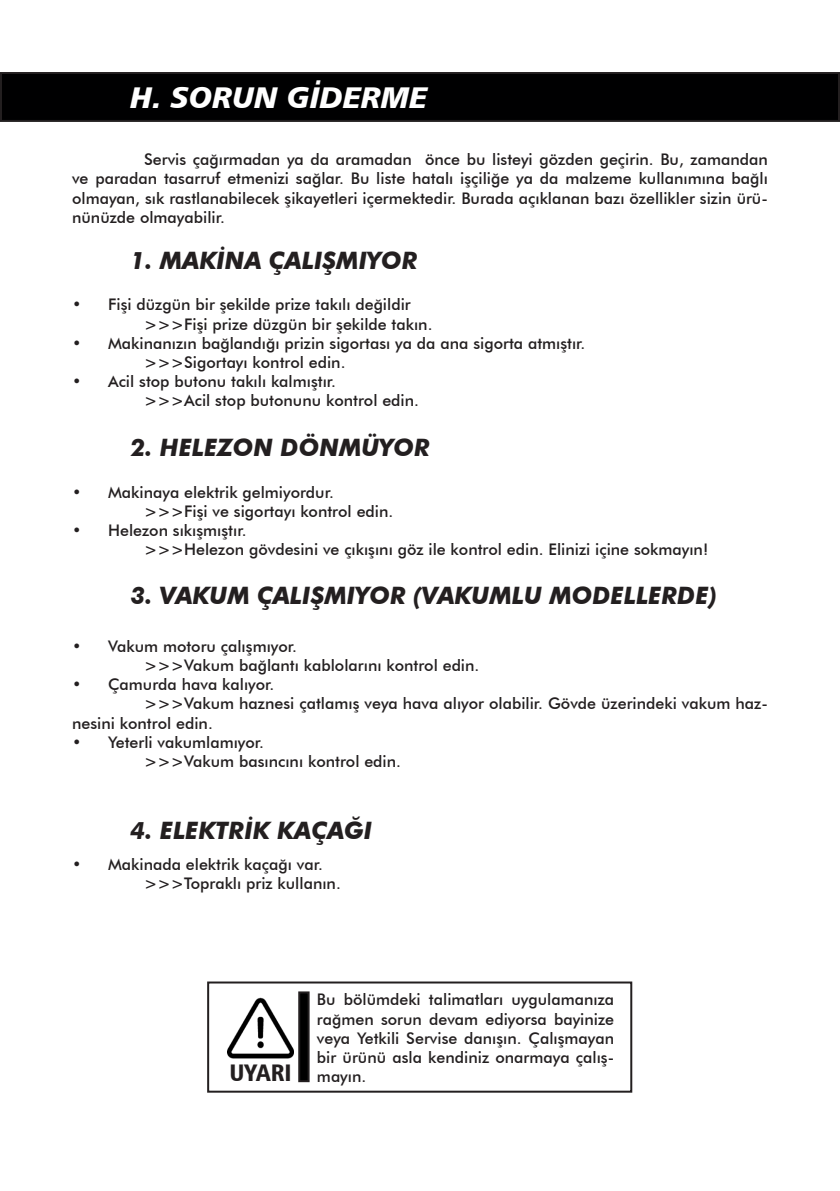
<style>
.page{position:relative;width:840px;height:1191px;background:#fff}
.page>*{position:absolute;margin:0;border:0;box-sizing:border-box;transform-origin:0 0}
.t1{font:30px "Humanist 777 BT Black Italic B";color:#fff}
.t2{font:italic 700 24px "Futura BT";color:#231f20}
.t3{font:24px "Humanist 777 BT Black Condensed B";color:#231f20}
.t4{font:500 16px/19.2px "Futura BT";color:#231f20;text-align:justify}
</style>
<div class="page">
<div style="left:1px;top:73px;width:837px;height:48px;background:#000001"></div>
<div style="left:0;top:72px;width:839px;height:50px;border:2px solid #231f20"></div>
<div style="left:299px;top:992px;width:9px;height:89px;background:#000"></div>
<div style="left:298px;top:991px;width:11px;height:91px;border:2px solid #231f20"></div>
<img style="left:227px;top:997px;width:66px;height:62px">
<div style="left:207px;top:981px;width:425px;height:111px;border:2px solid #231f20"></div>
<p class="t1" style="left:130px;top:78px;width:298px">H. SORUN GİDERME</p>
<p class="t4" style="left:72px;top:150px;width:697px;text-indent:72px">Servis çağırmadan ya da aramadan önce bu listeyi gözden geçirin. Bu, zamandan ve paradan tasarruf etmenizi sağlar. Bu liste hatalı işçiliğe ya da malzeme kullanımına bağlı olmayan, sık rastlanabilecek şikayetleri içermektedir. Burada açıklanan bazı özellikler sizin ürü&shy;nünüzde olmayabilir.</p>
<p class="t2" style="left:130px;top:246px;width:288px">1. MAKİNA ÇALIŞMIYOR</p>
<p class="t4" style="left:72px;top:295px;width:340px">• Fişi düzgün bir şekilde prize takılı değildir</p>
<p class="t4" style="left:144px;top:314px;width:290px">&gt;&gt;&gt;Fişi prize düzgün bir şekilde takın.</p>
<p class="t4" style="left:72px;top:333px;width:514px">• Makinanızın bağlandığı prizin sigortası ya da ana sigorta atmıştır.</p>
<p class="t4" style="left:144px;top:352px;width:203px">&gt;&gt;&gt;Sigortayı kontrol edin.</p>
<p class="t4" style="left:72px;top:372px;width:265px">• Acil stop butonu takılı kalmıştır.</p>
<p class="t4" style="left:144px;top:391px;width:276px">&gt;&gt;&gt;Acil stop butonunu kontrol edin.</p>
<p class="t2" style="left:130px;top:433px;width:301px">2. HELEZON DÖNMÜYOR</p>
<p class="t4" style="left:72px;top:482px;width:263px">• Makinaya elektrik gelmiyordur.</p>
<p class="t4" style="left:144px;top:501px;width:250px">&gt;&gt;&gt;Fişi ve sigortayı kontrol edin.</p>
<p class="t4" style="left:72px;top:521px;width:176px">• Helezon sıkışmıştır.</p>
<p class="t4" style="left:144px;top:540px;width:565px">&gt;&gt;&gt;Helezon gövdesini ve çıkışını göz ile kontrol edin. Elinizi içine sokmayın!</p>
<p class="t2" style="left:130px;top:580px;width:587px">3. VAKUM ÇALIŞMIYOR (VAKUMLU MODELLERDE)</p>
<p class="t4" style="left:72px;top:636px;width:226px">• Vakum motoru çalışmıyor.</p>
<p class="t4" style="left:144px;top:655px;width:336px">&gt;&gt;&gt;Vakum bağlantı kablolarını kontrol edin.</p>
<p class="t4" style="left:72px;top:674px;width:203px">• Çamurda hava kalıyor.</p>
<p class="t4" style="left:72px;top:694px;width:697px;text-indent:72px">&gt;&gt;&gt;Vakum haznesi çatlamış veya hava alıyor olabilir. Gövde üzerindeki vakum haz&shy;nesini kontrol edin.</p>
<p class="t4" style="left:72px;top:732px;width:193px">• Yeterli vakumlamıyor.</p>
<p class="t4" style="left:144px;top:751px;width:258px">&gt;&gt;&gt;Vakum basıncını kontrol edin.</p>
<p class="t2" style="left:130px;top:815px;width:243px">4. ELEKTRİK KAÇAĞI</p>
<p class="t4" style="left:72px;top:854px;width:252px">• Makinada elektrik kaçağı var.</p>
<p class="t4" style="left:144px;top:873px;width:198px">&gt;&gt;&gt;Topraklı priz kullanın.</p>
<p class="t4" style="left:317px;top:990px;width:298px">Bu bölümdeki talimatları uygulamanıza rağmen sorun devam ediyorsa bayinize veya Yetkili Servise danışın. Çalışmayan bir ürünü asla kendiniz onarmaya çalış-</p>
<p class="t3" style="left:229px;top:1057px;width:63px">UYARI</p>
<p class="t4" style="left:317px;top:1066px;width:51px">mayın.</p>
</div>
